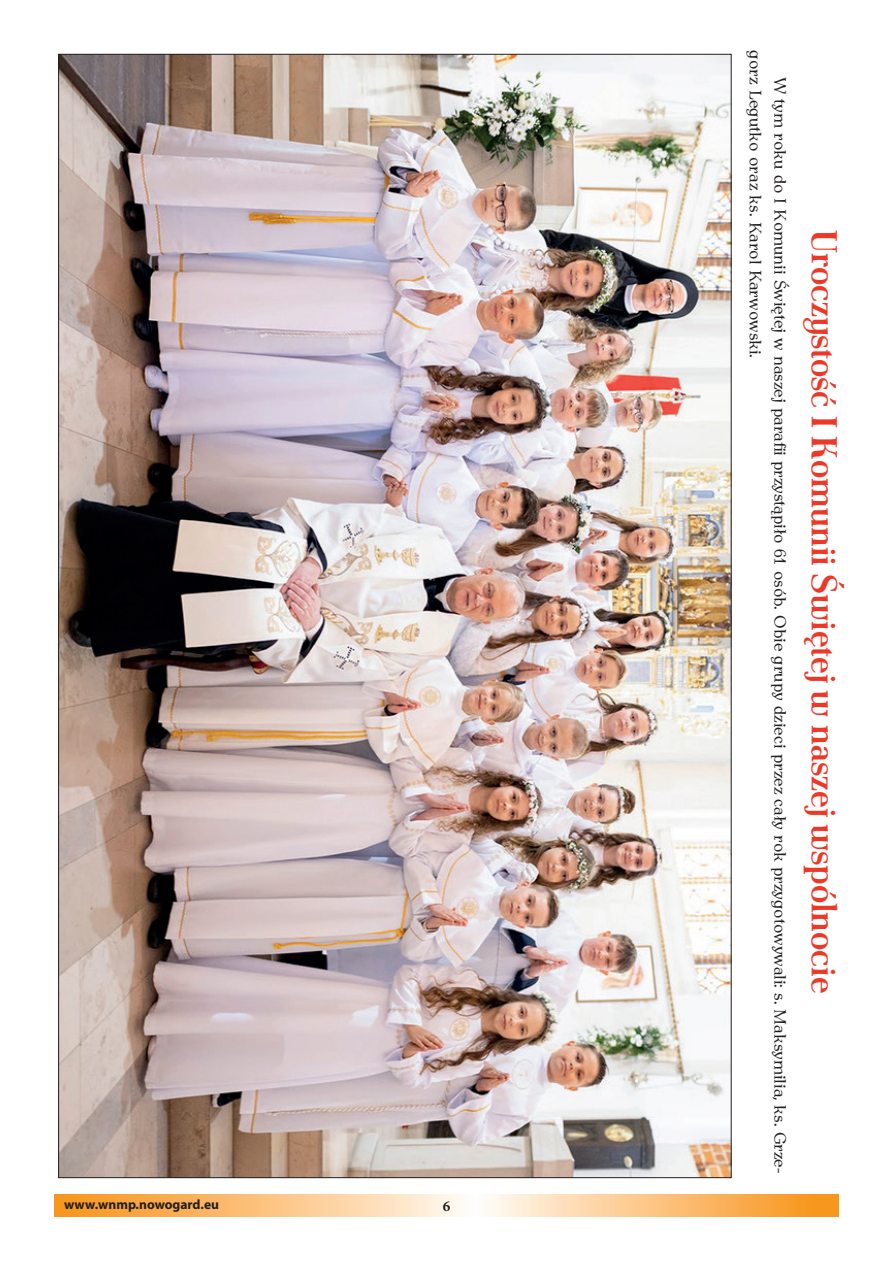
<style>
.page{position:relative;width:893px;height:1263px;background:#fff}
.page>*{position:absolute;margin:0;border:0;box-sizing:border-box;transform-origin:0 0}
.t1{font:700 36px "Ant Polt";color:#ee3827;scale:.95 1}
.t2{font:16.5px/24.8px "Antykwa Torunska";color:#231f20}
.t3{font:700 15px "Minion Pro";color:#231f20}
.t4{font:700 13.5px "Myriad Pro";color:#231f20}
</style>
<div class="page">
<svg style="left:54px;top:1195px;width:785px;height:21px;background:#fbc483"></svg>
<img style="left:60px;top:56px;width:669px;height:1120px">
<p class="t4" style="left:64px;top:1196px;width:156px">www.wnmp.nowogard.eu</p>
<p class="t3" style="left:443px;top:1196px;width:9px">6</p>
<p class="t2" style="left:794px;top:50px;width:1124px;text-indent:26px;rotate:90deg">W tym roku do I Komunii Świętej w naszej parafii przystąpiło 61 osób. Obie grupy dzieci przez cały rok przygotowywali: s. Maksymilia, ks. Grze&shy;gorz Legutko oraz ks. Karol Karwowski.</p>
<h1 class="t1" style="left:851px;top:230px;width:804px;rotate:90deg">Uroczystość I Komunii Świętej w naszej wspólnocie</h1>
</div>
